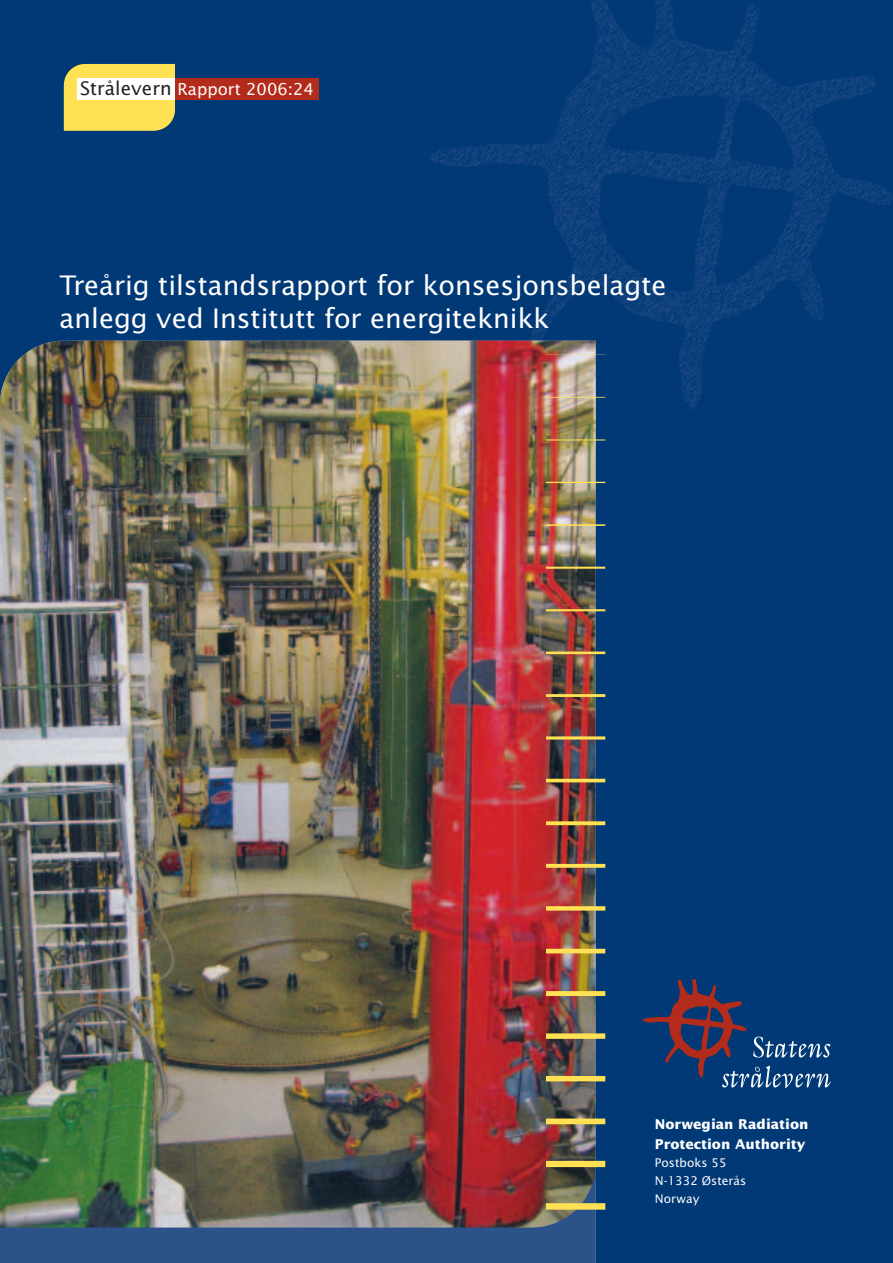
<style>
.page{position:relative;width:893px;height:1263px;background:#fff}
.page>*{position:absolute;margin:0;border:0;box-sizing:border-box;transform-origin:0 0}
.t1{font:27px/32.5px "Lucida Sans";color:#fff}
.t2{font:16.5px "Lucida Sans";color:#fff}
.t3{font:700 13.5px/19.5px "Lucida Sans";color:#fff}
.t4{font:12px/18px "Lucida Sans";color:#fff}
.s1{font-size:18.75px;color:#231f20}
</style>
<div class="page">
<div style="left:0;top:0;width:892px;height:1263px;background:#013976"></div>
<img style="left:427px;top:0;width:465px;height:409px">
<img style="left:0;top:341px;width:546px;height:823px">
<img style="left:0;top:1164px;width:595px;height:99px">
<svg style="left:643px;top:979px;width:187px;height:109px"></svg>
<svg style="left:64px;top:64px;width:111px;height:67px;background:#f5db58"></svg>
<div style="left:78px;top:78px;width:97px;height:21px;background:#fff"></div>
<div style="left:175px;top:78px;width:143px;height:21px;background:#b32b1b"></div>
<img style="left:546px;top:313px;width:69px;height:898px">
<p class="t2" style="left:80px;top:82px;width:235px"><span class="s1">Strålevern</span> Rapport 2006:24</p>
<p class="t1" style="left:60px;top:271px;width:608px">Treårig tilstandsrapport for konsesjonsbelagte anlegg ved Institutt for energiteknikk</p>
<p class="t3" style="left:655px;top:1115px;width:155px">Norwegian Radiation<br>Protection Authority</p>
<p class="t4" style="left:655px;top:1154px;width:93px">Postboks 55<br>N-1332 Østerås<br>Norway</p>
</div>
